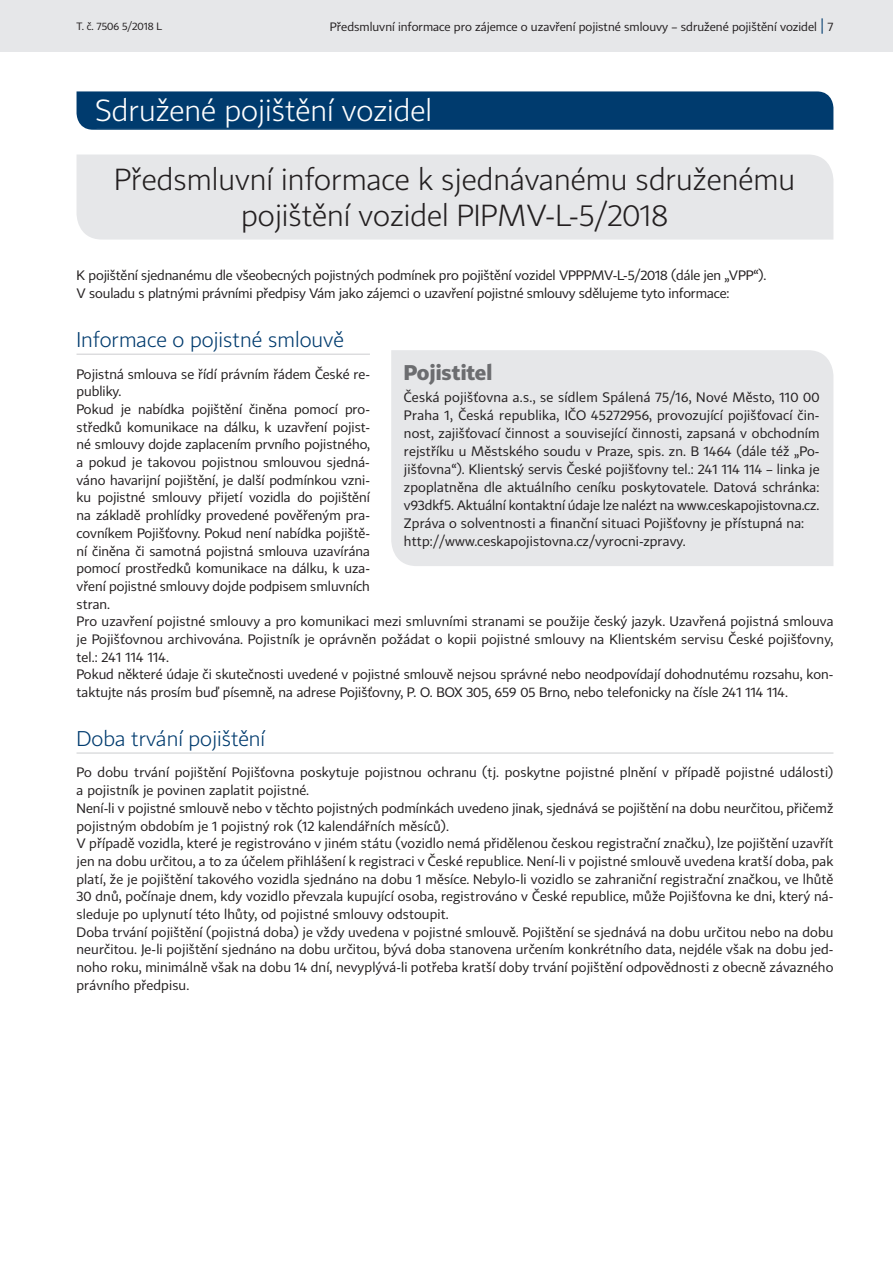
<style>
.page{position:relative;width:893px;height:1263px;background:#fff}
.page>*{position:absolute;margin:0;border:0;box-sizing:border-box;transform-origin:0 0}
.t1{font:30px/36px "CP Light";color:#231f20;text-align:center}
.t2{font:30px "CP Light";color:#fff}
.t3{font:21px "CP Light";color:#003b6e}
.t4{font:700 21px "CP";color:#6c6d70}
.t5{font:13.5px/17.7px "CP";letter-spacing:.01em;color:#231f20}
.t6{font:13.5px/18px "CP";letter-spacing:-.01em;color:#231f20}
.t7{font:12px "CP";color:#231f20}
.t8{font:10.5px "CP";color:#231f20}
.s1{font-size:15px;color:#003b6e}
</style>
<div class="page">
<hr style="left:77px;top:354px;width:293px;height:1px;background:#d1d2d4">
<hr style="left:77px;top:752px;width:756px;height:2px;background:#d1d2d4">
<svg style="left:77px;top:91px;width:756px;height:39px;background:#084172"></svg>
<div style="left:97px;top:98px;width:333px;height:30px;background:#003b6e"></div>
<div style="left:391px;top:350px;width:442px;height:216px;background:#e6e7e9"></div>
<div style="left:0;top:0;width:893px;height:51px;background:#e6e7e9"></div>
<div style="left:77px;top:154px;width:756px;height:86px;background:#e6e7e9"></div>
<p class="t8" style="left:77px;top:20px;width:87px">T. č. 7506 5/2018 L</p>
<p class="t7" style="left:330px;top:20px;width:505px">Předsmluvní informace pro zájemce o uzavření pojistné smlouvy – sdružené pojištění vozidel <span class="s1">|</span> 7</p>
<h1 class="t2" style="left:95px;top:92px;width:338px">Sdružené pojištění vozidel</h1>
<h1 class="t1" style="left:114px;top:161px;width:682px">Předsmluvní informace k sjednávanému sdruženému pojištění vozidel PIPMV-L-5/2018</h1>
<p class="t6" style="left:77px;top:266px;width:691px">K pojištění sjednanému dle všeobecných pojistných podmínek pro pojištění vozidel VPPPMV-L-5/2018 (dále jen „VPP“).<br>V souladu s platnými právními předpisy Vám jako zájemci o uzavření pojistné smlouvy sdělujeme tyto informace:</p>
<h2 class="t3" style="left:77px;top:327px;width:269px">Informace o pojistné smlouvě</h2>
<p class="t5" style="left:77px;top:365px;width:758px">Pojistná smlouva se řídí právním řádem České re-<br>publiky.<br>Pokud je nabídka pojištění činěna pomocí pro-<br>středků komunikace na dálku, k uzavření pojist-<br>né smlouvy dojde zaplacením prvního pojistného,<br>a pokud je takovou pojistnou smlouvou sjedná-<br>váno havarijní pojištění, je další podmínkou vzni-<br>ku pojistné smlouvy přijetí vozidla do pojištění<br>na základě prohlídky provedené pověřeným pra-<br>covníkem Pojišťovny. Pokud není nabídka pojiště-<br>ní činěna či samotná pojistná smlouva uzavírána<br>pomocí prostředků komunikace na dálku, k uza-<br>vření pojistné smlouvy dojde podpisem smluvních<br>stran.<br>Pro uzavření pojistné smlouvy a pro komunikaci mezi smluvními stranami se použije český jazyk. Uzavřená pojistná smlouva je Pojišťovnou archivována. Pojistník je oprávněn požádat o kopii pojistné smlouvy na Klientském servisu České pojišťovny, tel.: 241 114 114.<br>Pokud některé údaje či skutečnosti uvedené v pojistné smlouvě nejsou správné nebo neodpovídají dohodnutému rozsahu, kon&shy;taktujte nás prosím buď písemně, na adrese Pojišťovny, P. O. BOX 305, 659 05 Brno, nebo telefonicky na čísle 241 114 114.</p>
<h2 class="t3" style="left:77px;top:726px;width:190px">Doba trvání pojištění</h2>
<p class="t5" style="left:77px;top:764px;width:758px">Po dobu trvání pojištění Pojišťovna poskytuje pojistnou ochranu (tj. poskytne pojistné plnění v případě pojistné události) a pojistník je povinen zaplatit pojistné.<br>Není-li v pojistné smlouvě nebo v těchto pojistných podmínkách uvedeno jinak, sjednává se pojištění na dobu neurčitou, přičemž pojistným obdobím je 1 pojistný rok (12 kalendářních měsíců).<br>V případě vozidla, které je registrováno v jiném státu (vozidlo nemá přidělenou českou registrační značku), lze pojištění uzavřít jen na dobu určitou, a to za účelem přihlášení k registraci v České republice. Není-li v pojistné smlouvě uvedena kratší doba, pak platí, že je pojištění takového vozidla sjednáno na dobu 1 měsíce. Nebylo-li vozidlo se zahraniční registrační značkou, ve lhůtě 30 dnů, počínaje dnem, kdy vozidlo převzala kupující osoba, registrováno v České republice, může Pojišťovna ke dni, který ná&shy;sleduje po uplynutí této lhůty, od pojistné smlouvy odstoupit.<br>Doba trvání pojištění (pojistná doba) je vždy uvedena v pojistné smlouvě. Pojištění se sjednává na dobu určitou nebo na dobu neurčitou. Je-li pojištění sjednáno na dobu určitou, bývá doba stanovena určením konkrétního data, nejdéle však na dobu jed&shy;noho roku, minimálně však na dobu 14 dní, nevyplývá-li potřeba kratší doby trvání pojištění odpovědnosti z obecně závazného právního předpisu.</p>
<h2 class="t4" style="left:404px;top:359px;width:90px">Pojistitel</h2>
<p class="t5" style="left:404px;top:388px;width:417px">Česká pojišťovna a.s., se sídlem Spálená 75/16, Nové Město, 110 00<br>Praha 1, Česká republika, IČO 45272956, provozující pojišťovací čin&shy;nost, zajišťovací činnost a související činnosti, zapsaná v obchodním rejstříku u Městského soudu v Praze, spis. zn. B 1464 (dále též „Po&shy;jišťovna“). Klientský servis České pojišťovny tel.: 241 114 114 – linka je zpoplatněna dle aktuálního ceníku poskytovatele. Datová schránka: v93dkf5. Aktuální kontaktní údaje lze nalézt na www.ceskapojistovna.cz.<br>Zpráva o solventnosti a finanční situaci Pojišťovny je přístupná na: http://www.ceskapojistovna.cz/vyrocni-zpravy.</p>
</div>
